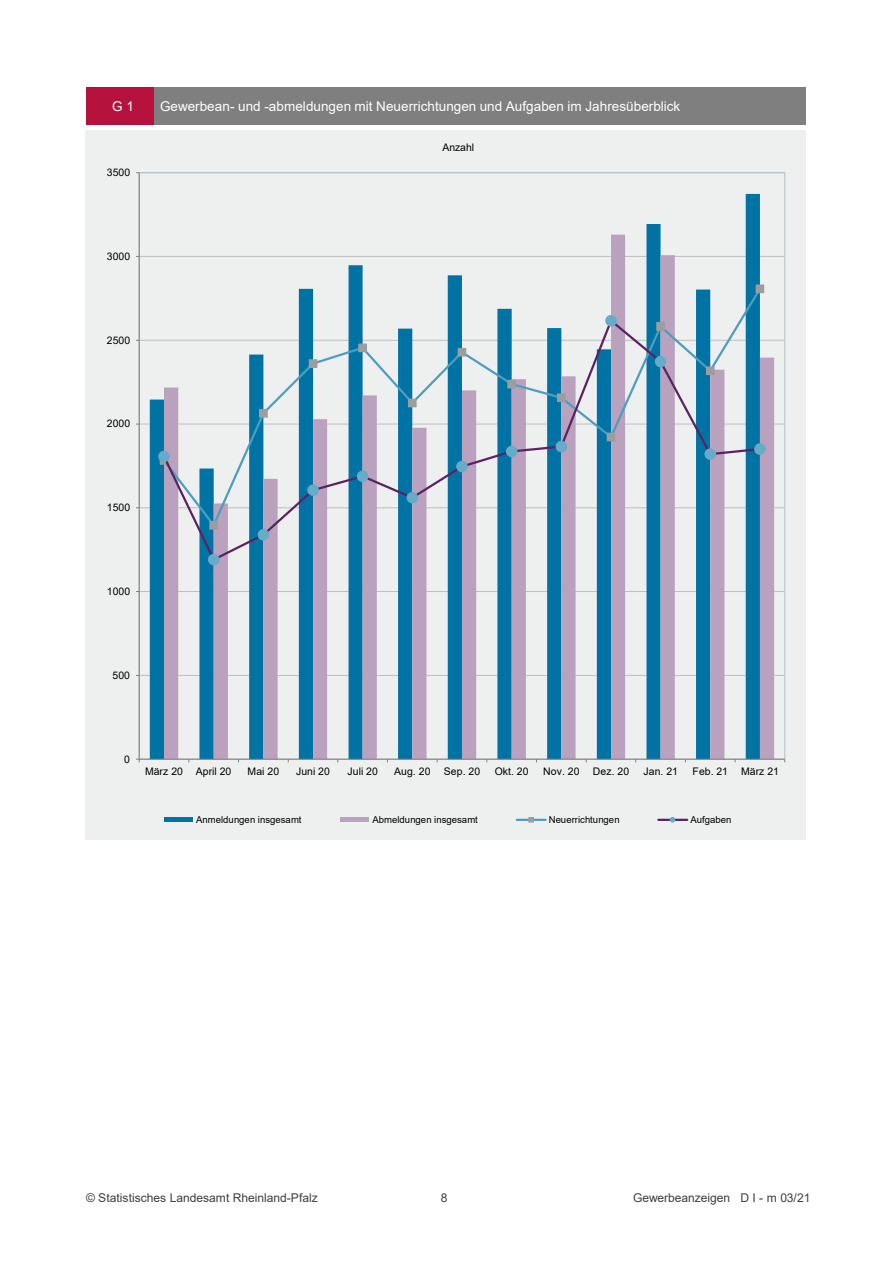
<style>
.page{position:relative;width:893px;height:1263px;background:#fff}
.page>*{position:absolute;margin:0;border:0;box-sizing:border-box;transform-origin:0 0}
.t1{font:13.5px "Arial";letter-spacing:.005em;color:#fff}
.t2{font:12px "Arial";letter-spacing:-.005em;color:#3e3e3e}
.t3{font:10.5px "Arial";color:#000}
.t4{font:9.6px "Arial";letter-spacing:.01em;color:#000}
</style>
<div class="page">
<div style="left:85px;top:130px;width:720px;height:709px;background:#eeefef"></div>
<hr style="left:139px;top:675px;width:646px;height:1px;background:#bfbfbf">
<hr style="left:139px;top:591px;width:646px;height:1px;background:#bfbfbf">
<hr style="left:139px;top:507px;width:646px;height:1px;background:#bfbfbf">
<hr style="left:139px;top:424px;width:646px;height:1px;background:#bfbfbf">
<hr style="left:139px;top:340px;width:646px;height:1px;background:#bfbfbf">
<hr style="left:139px;top:256px;width:646px;height:1px;background:#bfbfbf">
<svg style="left:150px;top:194px;width:610px;height:565px"></svg>
<svg style="left:164px;top:235px;width:610px;height:524px"></svg>
<hr style="left:139px;top:173px;width:1px;height:586px;background:#7f7f7f">
<hr style="left:139px;top:759px;width:646px;height:1px;background:#7f7f7f">
<svg style="left:161px;top:286px;width:602px;height:243px"></svg>
<svg style="left:754px;top:283px;width:11px;height:11px"></svg>
<svg style="left:161px;top:317px;width:601px;height:245px"></svg>
<div style="left:159px;top:451px;width:10px;height:11px;background:#66abc8;border-radius:50%"></div>
<div style="left:158px;top:451px;width:12px;height:11px;border:1px solid #66abc8;border-radius:50%"></div>
<div style="left:208px;top:554px;width:11px;height:11px;background:#66abc8;border-radius:50%"></div>
<div style="left:208px;top:554px;width:11px;height:11px;border:1px solid #66abc8;border-radius:50%"></div>
<div style="left:258px;top:529px;width:11px;height:11px;background:#66abc8;border-radius:50%"></div>
<div style="left:258px;top:529px;width:11px;height:11px;border:1px solid #66abc8;border-radius:50%"></div>
<div style="left:308px;top:485px;width:10px;height:10px;background:#66abc8;border-radius:50%"></div>
<div style="left:307px;top:484px;width:12px;height:12px;border:1px solid #66abc8;border-radius:50%"></div>
<div style="left:357px;top:471px;width:11px;height:10px;background:#66abc8;border-radius:50%"></div>
<div style="left:357px;top:470px;width:11px;height:12px;border:1px solid #66abc8;border-radius:50%"></div>
<div style="left:407px;top:492px;width:10px;height:11px;background:#66abc8;border-radius:50%"></div>
<div style="left:406px;top:492px;width:12px;height:11px;border:1px solid #66abc8;border-radius:50%"></div>
<div style="left:457px;top:461px;width:10px;height:11px;background:#66abc8;border-radius:50%"></div>
<div style="left:456px;top:461px;width:12px;height:11px;border:1px solid #66abc8;border-radius:50%"></div>
<div style="left:506px;top:446px;width:11px;height:10px;background:#66abc8;border-radius:50%"></div>
<div style="left:506px;top:445px;width:11px;height:12px;border:1px solid #66abc8;border-radius:50%"></div>
<div style="left:556px;top:441px;width:10px;height:11px;background:#66abc8;border-radius:50%"></div>
<div style="left:555px;top:441px;width:12px;height:11px;border:1px solid #66abc8;border-radius:50%"></div>
<div style="left:606px;top:315px;width:10px;height:11px;background:#66abc8;border-radius:50%"></div>
<div style="left:605px;top:315px;width:12px;height:11px;border:1px solid #66abc8;border-radius:50%"></div>
<div style="left:655px;top:356px;width:11px;height:11px;background:#66abc8;border-radius:50%"></div>
<div style="left:655px;top:356px;width:11px;height:11px;border:1px solid #66abc8;border-radius:50%"></div>
<div style="left:705px;top:449px;width:10px;height:10px;background:#66abc8;border-radius:50%"></div>
<div style="left:704px;top:448px;width:12px;height:12px;border:1px solid #66abc8;border-radius:50%"></div>
<div style="left:755px;top:444px;width:10px;height:10px;background:#66abc8;border-radius:50%"></div>
<div style="left:754px;top:443px;width:12px;height:12px;border:1px solid #66abc8;border-radius:50%"></div>
<div style="left:164px;top:817px;width:29px;height:5px;background:#0073a4"></div>
<div style="left:340px;top:817px;width:29px;height:5px;background:#baa2be"></div>
<hr style="left:517px;top:818px;width:29px;height:3px;background:#4d9dbf">
<svg style="left:527px;top:817px;width:8px;height:6px"></svg>
<hr style="left:658px;top:818px;width:29px;height:3px;background:#5a2362">
<svg style="left:670px;top:817px;width:5px;height:5px"></svg>
<div style="left:86px;top:87px;width:68px;height:37px;background:#b5123e"></div>
<div style="left:154px;top:87px;width:651px;height:37px;background:#7f7f7f"></div>
<p class="t1" style="left:112px;top:97px;width:23px">G 1</p>
<p class="t1" style="left:160px;top:97px;width:521px">Gewerbean- und -abmeldungen mit Neuerrichtungen und Aufgaben im Jahresüberblick</p>
<p class="t3" style="left:107px;top:165px;width:25px">3500</p>
<p class="t3" style="left:107px;top:249px;width:25px">3000</p>
<p class="t3" style="left:107px;top:333px;width:25px">2500</p>
<p class="t3" style="left:107px;top:416px;width:25px">2000</p>
<p class="t3" style="left:107px;top:500px;width:25px">1500</p>
<p class="t3" style="left:442px;top:140px;width:33px">Anzahl</p>
<p class="t3" style="left:107px;top:584px;width:25px">1000</p>
<p class="t3" style="left:113px;top:668px;width:19px">500</p>
<p class="t3" style="left:124px;top:751px;width:7px">0</p>
<p class="t3" style="left:145px;top:764px;width:39px">März 20</p>
<p class="t3" style="left:196px;top:764px;width:37px">April 20</p>
<p class="t3" style="left:248px;top:764px;width:33px">Mai 20</p>
<p class="t3" style="left:296px;top:764px;width:35px">Juni 20</p>
<p class="t3" style="left:347px;top:764px;width:32px">Juli 20</p>
<p class="t3" style="left:394px;top:764px;width:38px">Aug. 20</p>
<p class="t3" style="left:444px;top:764px;width:38px">Sep. 20</p>
<p class="t3" style="left:495px;top:764px;width:35px">Okt. 20</p>
<p class="t3" style="left:543px;top:764px;width:38px">Nov. 20</p>
<p class="t3" style="left:593px;top:764px;width:38px">Dez. 20</p>
<p class="t3" style="left:643px;top:764px;width:36px">Jan. 21</p>
<p class="t3" style="left:692px;top:764px;width:37px">Feb. 21</p>
<p class="t3" style="left:741px;top:764px;width:39px">März 21</p>
<p class="t4" style="left:196px;top:813px;width:107px">Anmeldungen insgesamt</p>
<p class="t4" style="left:372px;top:813px;width:107px">Abmeldungen insgesamt</p>
<p class="t4" style="left:549px;top:813px;width:72px">Neuerrichtungen</p>
<p class="t4" style="left:690px;top:813px;width:43px">Aufgaben</p>
<p class="t2" style="left:86px;top:1189px;width:233px">© Statistisches Landesamt Rheinland-Pfalz</p>
<p class="t2" style="left:441px;top:1189px;width:8px">8</p>
<p class="t2" style="left:633px;top:1189px;width:179px">Gewerbeanzeigen D I - m 03/21</p>
</div>
